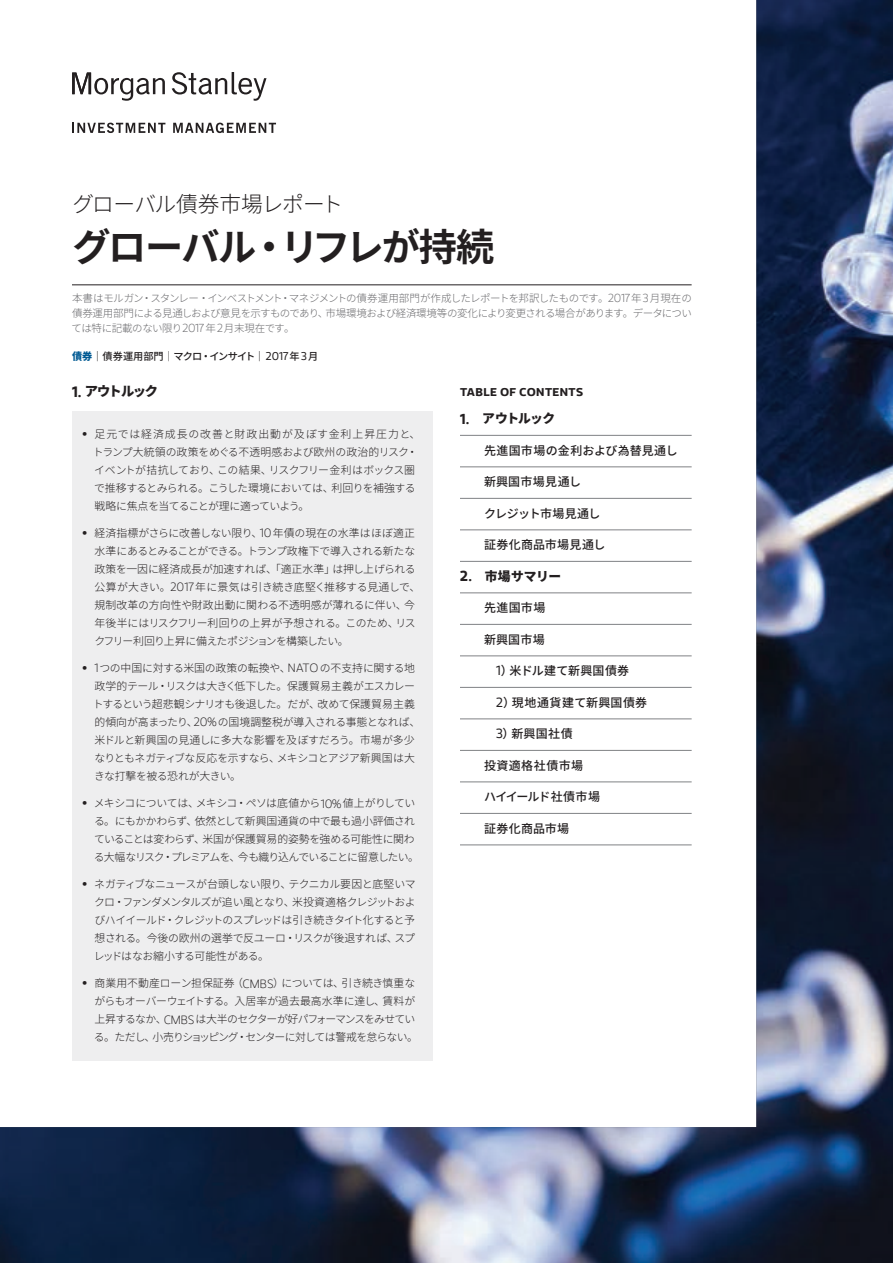
<style>
.page{position:relative;width:893px;height:1263px;background:#fff}
.page>*{position:absolute;margin:0;border:0;box-sizing:border-box;transform-origin:0 0}
.t1{font:700 38.25px "Source Han Sans";letter-spacing:-.05em;color:#231f20}
.t2{font:300 21.75px "Source Han Sans";letter-spacing:-.04em;color:#231f20}
.t3{font:800 13.2px "Source Han Sans";letter-spacing:-.095em;color:#231f20}
.t4{font:800 12.75px "Source Han Sans";letter-spacing:-.03em;color:#231f20}
.t5{font:500 12px "Source Han Sans";letter-spacing:.02em;color:#231f20}
.t6{font:500 12px "Source Han Sans";letter-spacing:-.045em;color:#231f20}
.t7{font:500 12px "Source Han Sans";letter-spacing:-.035em;color:#231f20}
.t8{font:700 11.25px "MS Gloriola II Std";letter-spacing:.03em;color:#231f20;scale:1.1 1}
.t9{font:300 10.8px/18px "Source Han Sans";letter-spacing:-.025em;color:#231f20}
.t10{font:300 10.8px/18px "Source Han Sans";letter-spacing:-.055em;color:#231f20}
.t11{font:300 10.5px/15px "Source Han Sans";letter-spacing:-.055em;color:#69696c;text-align:justify}
.t12{font:500 10.2px "Source Han Sans";letter-spacing:-.07em;color:#231f20}
.s1{font-family:"MS Gloriola II Std";font-size:11.55px}
.s2{font-weight:800;color:#005a93}
.s3{font-family:"MS Gloriola II Std";font-weight:400;font-size:11.25px}
.s4{font-family:"MS Gloriola II Std";font-weight:700;font-size:15px}
.s5{font-family:"MS Gloriola II Std";font-weight:400;font-size:12px}
.s6{font-family:"MS Gloriola II Std";font-size:12px}
.s7{font-family:"MS Gloriola II Std";font-weight:700;font-size:14.4px}
.s8{font-family:"MS Gloriola II Std";font-weight:400;font-size:13.2px}
</style>
<div class="page">
<img style="left:0;top:0;width:893px;height:1263px">
<hr style="left:72px;top:285px;width:620px;height:1px;background:#231f20">
<hr style="left:460px;top:435px;width:232px;height:1px;background:#808285">
<hr style="left:460px;top:467px;width:232px;height:1px;background:#808285">
<hr style="left:460px;top:498px;width:232px;height:1px;background:#808285">
<hr style="left:460px;top:530px;width:232px;height:1px;background:#808285">
<hr style="left:460px;top:561px;width:232px;height:1px;background:#808285">
<hr style="left:460px;top:593px;width:232px;height:1px;background:#808285">
<hr style="left:460px;top:624px;width:232px;height:1px;background:#808285">
<hr style="left:460px;top:656px;width:232px;height:1px;background:#808285">
<hr style="left:460px;top:687px;width:232px;height:1px;background:#808285">
<hr style="left:460px;top:719px;width:232px;height:1px;background:#808285">
<hr style="left:460px;top:750px;width:232px;height:1px;background:#808285">
<hr style="left:460px;top:782px;width:232px;height:1px;background:#808285">
<hr style="left:460px;top:813px;width:232px;height:1px;background:#808285">
<hr style="left:460px;top:845px;width:232px;height:1px;background:#808285">
<svg style="left:172px;top:72px;width:95px;height:29px"></svg>
<svg style="left:72px;top:73px;width:93px;height:28px"></svg>
<svg style="left:72px;top:123px;width:93px;height:10px"></svg>
<svg style="left:173px;top:123px;width:103px;height:10px"></svg>
<div style="left:72px;top:411px;width:361px;height:649px;background:#eeeeef"></div>
<h2 class="t2" style="left:72px;top:191px;width:272px">グローバル債券市場レポート</h2>
<h1 class="t1" style="left:73px;top:225px;width:423px">グローバル・リフレが持続</h1>
<p class="t11" style="left:71px;top:290px;width:622px">本書はモルガン・スタンレー・インベストメント・マネジメントの債券運用部門が作成したレポートを邦訳したものです。<span class="s1">2017</span>年 <span class="s1">3</span>月現在の債券運用部門による見通しおよび意見を示すものであり、市場環境および経済環境等の変化により変更される場合があります。データについては特に記載のない限り<span class="s1">2017</span>年<span class="s1">2</span>月末現在です。</p>
<p class="t12" style="left:72px;top:351px;width:248px"><span class="s2">債券</span>｜債券運用部門｜マクロ・インサイト｜<span class="s3">2017</span>年<span class="s3">3</span>月</p>
<p class="t3" style="left:72px;top:384px;width:88px"><span class="s4">1.</span> アウトルック</p>
<p class="t9" style="left:93px;top:425px;width:329px;text-indent:-10px"><span class="s5">•</span> 足元では経済成長の改善と財政出動が及ぼす金利上昇圧力と、トランプ大統領の政策をめぐる不透明感および欧州の政治的リスク・イベントが拮抗しており、この結果、リスクフリー金利はボックス圏で推移するとみられる。こうした環境においては、利回りを補強する戦略に焦点を当てることが理に適っていよう。</p>
<p class="t9" style="left:94px;top:524px;width:327px;text-indent:-12px"><span class="s5">•</span> 経済指標がさらに改善しない限り、<span class="s6">10</span>年債の現在の水準はほぼ適正水準にあるとみることができる。トランプ政権下で導入される新たな政策を一因に経済成長が加速すれば、「適正水準」は押し上げられる公算が大きい。<span class="s6">2017</span>年に景気は引き続き底堅く推移する見通しで、規制改革の方向性や財政出動に関わる不透明感が薄れるに伴い、今年後半にはリスクフリー利回りの上昇が予想される。このため、リスクフリー利回り上昇に備えたポジションを構築したい。</p>
<p class="t9" style="left:93px;top:659px;width:329px;text-indent:-10px"><span class="s5">•</span> <span class="s6">1</span>つの中国に対する米国の政策の転換や、<span class="s6">NATO</span>の不支持に関する地政学的テール・リスクは大きく低下した。保護貿易主義がエスカレートするという超悲観シナリオも後退した。だが、改めて保護貿易主義的傾向が高まったり、<span class="s6">20%</span>の国境調整税が導入される事態となれば、米ドルと新興国の見通しに多大な影響を及ぼすだろう。市場が多少なりともネガティブな反応を示すなら、メキシコとアジア新興国は大きな打撃を被る恐れが大きい。</p>
<p class="t9" style="left:94px;top:794px;width:327px;text-indent:-11px"><span class="s5">•</span> メキシコについては、メキシコ・ペソは底値から<span class="s6">10%</span>値上がりしている。にもかかわらず、依然として新興国通貨の中で最も過小評価されていることは変わらず、米国が保護貿易的姿勢を強める可能性に関わる大幅なリスク・プレミアムを、今も織り込んでいることに留意したい。</p>
<p class="t9" style="left:94px;top:875px;width:323px;text-align:justify;text-indent:-11px"><span class="s5">•</span> ネガティブなニュースが台頭しない限り、テクニカル要因と底堅いマクロ・ファンダメンタルズが追い風となり、米投資適格クレジットおよびハイイールド・クレジットのスプレッドは引き続きタイト化すると予想される。今後の欧州の選挙で反ユーロ・リスクが後退すれば、スプレッドはなお縮小する可能性がある。</p>
<p class="t10" style="left:94px;top:974px;width:325px;text-indent:-11px"><span class="s5">•</span> 商業用不動産ローン担保証券（<span class="s6">CMBS</span>）については、引き続き慎重ながらもオーバーウェイトする。入居率が過去最高水準に達し、賃料が上昇するなか、<span class="s6">CMBS</span> は大半のセクターが好パフォーマンスをみせている。ただし、小売りショッピング・センターに対しては警戒を怠らない。</p>
<p class="t8" style="left:460px;top:384px;width:114px">TABLE OF CONTENTS</p>
<p class="t4" style="left:460px;top:411px;width:97px"><span class="s7">1.</span>　アウトルック</p>
<p class="t5" style="left:484px;top:443px;width:195px">先進国市場の金利および為替見通し</p>
<p class="t5" style="left:484px;top:475px;width:99px">新興国市場見通し</p>
<p class="t6" style="left:484px;top:506px;width:118px">クレジット市場見通し</p>
<p class="t5" style="left:484px;top:538px;width:123px">証券化商品市場見通し</p>
<p class="t4" style="left:460px;top:569px;width:103px"><span class="s7">2.</span>　市場サマリー</p>
<p class="t5" style="left:484px;top:601px;width:63px">先進国市場</p>
<p class="t5" style="left:484px;top:632px;width:62px">新興国市場</p>
<p class="t5" style="left:496px;top:664px;width:135px"><span class="s8">1</span>）米ドル建て新興国債券</p>
<p class="t5" style="left:496px;top:695px;width:153px"><span class="s8">2</span>）現地通貨建て新興国債券</p>
<p class="t5" style="left:496px;top:727px;width:78px"><span class="s8">3</span>）新興国社債</p>
<p class="t5" style="left:484px;top:758px;width:101px">投資適格社債市場</p>
<p class="t7" style="left:484px;top:790px;width:118px">ハイイールド社債市場</p>
<p class="t5" style="left:484px;top:821px;width:87px">証券化商品市場</p>
</div>
